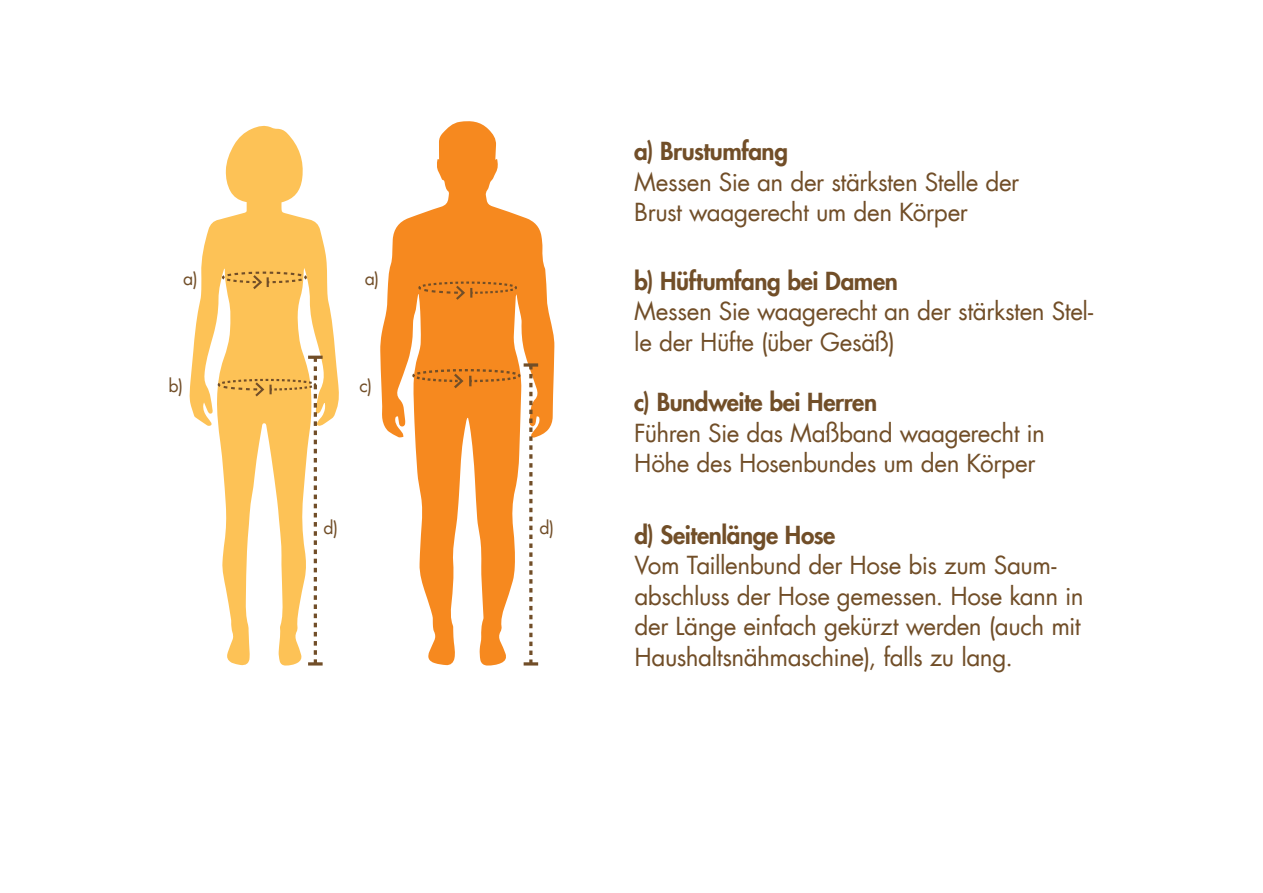
<style>
.page{position:relative;width:1263px;height:893px;background:#fff}
.page>*{position:absolute;margin:0;border:0;box-sizing:border-box;transform-origin:0 0}
.t1{font:24.3px/30.5px "Futura LT";letter-spacing:-.015em;color:#714e28}
.t2{font:800 24.3px "Futura LT";letter-spacing:-.015em;color:#714e28}
.t3{font:17.7px "Futura LT";color:#714e28}
</style>
<div class="page">
<svg style="left:380px;top:121px;width:174px;height:544px;fill:#f6891f"></svg>
<svg style="left:189px;top:125px;width:150px;height:541px"></svg>
<hr style="left:308px;top:662px;width:15px;height:3px;background:#714e28">
<hr style="left:308px;top:356px;width:15px;height:3px;background:#714e28">
<svg style="left:221px;top:270px;width:87px;height:21px;background:#ebb85e"></svg>
<svg style="left:217px;top:357px;width:100px;height:307px"></svg>
<svg style="left:529px;top:367px;width:3px;height:295px"></svg>
<hr style="left:524px;top:662px;width:14px;height:3px;background:#714e28">
<svg style="left:524px;top:363px;width:14px;height:4px"></svg>
<svg style="left:417px;top:280px;width:101px;height:22px;background:#e68322"></svg>
<svg style="left:411px;top:368px;width:111px;height:23px;background:#e68628"></svg>
<p class="t3" style="left:183px;top:267px;width:16px">a)</p>
<p class="t3" style="left:168px;top:374px;width:16px">b)</p>
<p class="t3" style="left:365px;top:267px;width:16px">a)</p>
<p class="t3" style="left:359px;top:374px;width:14px">c)</p>
<p class="t3" style="left:324px;top:516px;width:16px">d)</p>
<p class="t3" style="left:539px;top:516px;width:16px">d)</p>
<p class="t2" style="left:634px;top:135px;width:155px">a) Brustumfang</p>
<p class="t1" style="left:634px;top:167px;width:387px">Messen Sie an der stärksten Stelle der<br>Brust waagerecht um den Körper</p>
<p class="t2" style="left:634px;top:265px;width:265px">b) Hüftumfang bei Damen</p>
<p class="t1" style="left:634px;top:296px;width:461px">Messen Sie waagerecht an der stärksten Stel&shy;le der Hüfte (über Gesäß)</p>
<p class="t2" style="left:634px;top:386px;width:244px">c) Bundweite bei Herren</p>
<p class="t1" style="left:634px;top:418px;width:412px">Führen Sie das Maßband waagerecht in<br>Höhe des Hosenbundes um den Körper</p>
<p class="t2" style="left:634px;top:519px;width:202px">d) Seitenlänge Hose</p>
<p class="t1" style="left:634px;top:550px;width:451px">Vom Taillenbund der Hose bis zum Saum&shy;abschluss der Hose gemessen. Hose kann in der Länge einfach gekürzt werden (auch mit Haushaltsnähmaschine), falls zu lang.</p>
</div>
